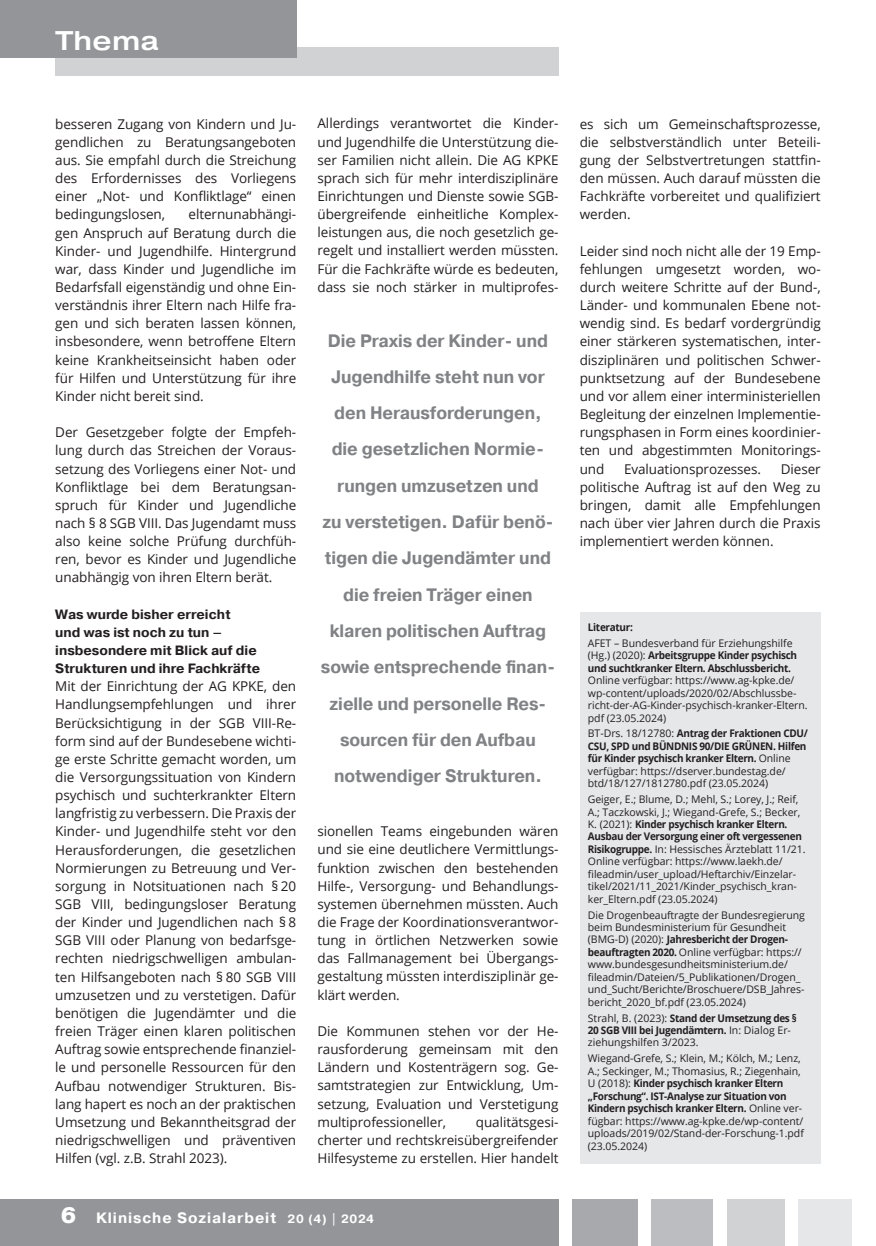
<style>
.page{position:relative;width:876px;height:1246px;background:#fff}
.page>*{position:absolute;margin:0;border:0;box-sizing:border-box;transform-origin:0 0}
.t1{font:500 27px "Pragmatica Ext";letter-spacing:.02em;color:#fff}
.t2{font:700 18px/36.3px "Pragmatica";letter-spacing:-.005em;color:#808285;text-align:center;scale:.95 1}
.t3{font:700 15px "Pragmatica";letter-spacing:.06em;color:#fff}
.t4{font:13.5px/18.1px "Open Sans";letter-spacing:-.005em;color:#231f20;text-align:justify}
.t5{font:700 13.5px/18.1px "Pragmatica";color:#231f20}
.t6{font:10.5px/12.5px "Open Sans";letter-spacing:-.005em;color:#231f20}
.t7{font:700 10.5px/12.5px "Open Sans";letter-spacing:-.03em;color:#231f20;scale:.95 1}
.s1{font-weight:900;font-size:22.5px}
.s2{font-size:12px}
.s3{font-weight:400}
.s4{font-weight:700}
</style>
<div class="page">
<div style="left:0;top:1200px;width:558px;height:46px;background:#939598"></div>
<div style="left:55px;top:47px;width:503px;height:29px;background:#d1d2d4"></div>
<div style="left:0;top:0;width:296px;height:58px;background:#939598"></div>
<div style="left:572px;top:1200px;width:66px;height:46px;background:#a8a9ad"></div>
<div style="left:651px;top:1200px;width:62px;height:46px;background:#bcbdc0"></div>
<div style="left:727px;top:1200px;width:57px;height:46px;background:#d1d2d4"></div>
<div style="left:798px;top:1200px;width:53px;height:46px;background:#e6e7e9"></div>
<div style="left:580px;top:612px;width:241px;height:551px;background:#e6e7e9"></div>
<h1 class="t1" style="left:55px;top:24px;width:105px">Thema</h1>
<p class="t4" style="left:55px;top:114px;width:242px">besseren Zugang von Kindern und Ju&shy;gendlichen zu Beratungsangeboten aus. Sie empfahl durch die Streichung des Erfordernisses des Vorliegens einer „Not- und Konfliktlage“ einen bedingungslosen,</p>
<p class="t4" style="left:55px;top:205px;width:243px;text-indent:133px">elternunabhängi&shy;gen Anspruch auf Beratung durch die Kinder- und Jugendhilfe. Hintergrund war, dass Kinder und Jugendliche im Bedarfsfall eigenständig und ohne Ein&shy;verständnis ihrer Eltern nach Hilfe fra&shy;gen und sich beraten lassen können, insbesondere, wenn betroffene Eltern keine Krankheitseinsicht haben oder für Hilfen und Unterstützung für ihre Kinder nicht bereit sind.</p>
<p class="t4" style="left:55px;top:423px;width:242px">Der Gesetzgeber folgte der Empfeh&shy;lung durch das Streichen der Voraus&shy;setzung des Vorliegens einer Not- und Konfliktlage bei dem Beratungsan&shy;spruch für Kinder und Jugendliche nach § 8 SGB VIII. Das Jugendamt muss also keine solche Prüfung durchfüh&shy;ren, bevor es Kinder und Jugendliche unabhängig von ihren Eltern berät.</p>
<p class="t5" style="left:55px;top:605px;width:206px">Was wurde bisher erreicht<br>und was ist noch zu tun – insbesondere mit Blick auf die<br>Strukturen und ihre Fachkräfte</p>
<p class="t4" style="left:55px;top:677px;width:243px">Mit der Einrichtung der AG KPKE, den Handlungsempfehlungen und ihrer Berücksichtigung in der SGB VIII-Re&shy;form sind auf der Bundesebene wichti&shy;ge erste Schritte gemacht worden, um die Versorgungssituation von Kindern psychisch und suchterkrankter Eltern langfristig zu verbessern. Die Praxis der Kinder- und Jugendhilfe steht vor den Herausforderungen, die gesetzlichen Normierungen zu Betreuung und Ver&shy;sorgung in Notsituationen nach § 20<br>SGB VIII, bedingungsloser Beratung der Kinder und Jugendlichen nach § 8<br>SGB VIII oder Planung von bedarfsge&shy;rechten niedrigschwelligen ambulan&shy;ten Hilfsangeboten nach § 80 SGB VIII umzusetzen und zu verstetigen. Dafür benötigen die Jugendämter und die freien Träger einen klaren politischen Auftrag sowie entsprechende finanziel&shy;le und personelle Ressourcen für den Aufbau notwendiger Strukturen. Bis&shy;lang hapert es noch an der praktischen Umsetzung und Bekanntheitsgrad der niedrigschwelligen und präventiven Hilfen (vgl. z.B. Strahl 2023).</p>
<p class="t4" style="left:317px;top:114px;width:242px">Allerdings verantwortet die Kinder&shy;und Jugendhilfe die Unterstützung die&shy;ser Familien nicht allein. Die AG KPKE sprach sich für mehr interdisziplinäre Einrichtungen und Dienste sowie SGB&shy;übergreifende einheitliche Komplex&shy;leistungen aus, die noch gesetzlich ge&shy;regelt und installiert werden müssten.<br>Für die Fachkräfte würde es bedeuten, dass sie noch stärker in multiprofes-</p>
<p class="t2" style="left:321px;top:322px;width:248px">Die Praxis der Kinder- und<br>Jugendhilfe steht nun vor den Herausforderungen, die gesetzlichen Normie&shy;rungen umzusetzen und<br>zu verstetigen. Dafür benö&shy;tigen die Jugendämter und die freien Träger einen klaren politischen Auftrag sowie entsprechende finan&shy;zielle und personelle Res&shy;sourcen für den Aufbau notwendiger Strukturen.</p>
<p class="t4" style="left:317px;top:822px;width:242px">sionellen Teams eingebunden wären und sie eine deutlichere Vermittlungs&shy;funktion zwischen den bestehenden Hilfe-, Versorgung- und Behandlungs&shy;systemen übernehmen müssten. Auch die Frage der Koordinationsverantwor&shy;tung in örtlichen Netzwerken sowie das Fallmanagement bei Übergangs&shy;gestaltung müssten interdisziplinär ge&shy;klärt werden.</p>
<p class="t4" style="left:317px;top:1021px;width:242px">Die Kommunen stehen vor der He&shy;rausforderung gemeinsam mit den Ländern und Kostenträgern sog. Ge&shy;samtstrategien zur Entwicklung, Um&shy;setzung, Evaluation und Verstetigung multiprofessioneller,</p>
<p class="t4" style="left:317px;top:1112px;width:242px;text-indent:158px">qualitätsgesi&shy;cherter und rechtskreisübergreifender Hilfesysteme zu erstellen. Hier handelt</p>
<p class="t3" style="left:60px;top:1208px;width:315px"><span class="s1">6</span> Klinische Sozialarbeit <span class="s2">20 (4) | 2024</span></p>
<p class="t4" style="left:580px;top:114px;width:242px">es sich um Gemeinschaftsprozesse, die selbstverständlich unter Beteili&shy;gung der Selbstvertretungen stattfin&shy;den müssen. Auch darauf müssten die Fachkräfte vorbereitet und qualifiziert werden.</p>
<p class="t4" style="left:580px;top:241px;width:242px">Leider sind noch nicht alle der 19 Emp&shy;fehlungen umgesetzt worden, wo&shy;durch weitere Schritte auf der Bund-, Länder- und kommunalen Ebene not&shy;wendig sind. Es bedarf vordergründig einer stärkeren systematischen, inter&shy;disziplinären und politischen Schwer&shy;punktsetzung auf der Bundesebene und vor allem einer interministeriellen Begleitung der einzelnen Implementie&shy;rungsphasen in Form eines koordinier&shy;ten und abgestimmten Monitorings&shy;und</p>
<p class="t4" style="left:624px;top:459px;width:139px">Evaluationsprozesses.</p>
<p class="t4" style="left:580px;top:459px;width:242px;text-indent:201px">Dieser politische Auftrag ist auf den Weg zu bringen, damit alle Empfehlungen nach über vier Jahren durch die Praxis implementiert werden können.</p>
<p class="t7" style="left:588px;top:621px;width:49px">Literatur:</p>
<p class="t7" style="left:588px;top:636px;width:222px"><span class="s3">AFET – Bundesverband für Erziehungshilfe (Hg.) (2020):</span> Arbeitsgruppe Kinder psychisch und suchtkranker Eltern. Abschlussbericht.</p>
<p class="t6" style="left:588px;top:674px;width:221px">Online verfügbar: https://www.ag-kpke.de/ wp-content/uploads/2020/02/Abschlussbe&shy;richt-der-AG-Kinder-psychisch-kranker-Eltern. pdf (23.05.2024)</p>
<p class="t6" style="left:588px;top:727px;width:222px">BT-Drs. 18/12780: <span class="s4">Antrag der Fraktionen CDU/ CSU, SPD und BÜNDNIS 90/DIE GRÜNEN. Hilfen für Kinder psychisch kranker Eltern.</span> Online verfügbar: https://dserver.bundestag.de/ btd/18/127/1812780.pdf (23.05.2024)</p>
<p class="t6" style="left:588px;top:793px;width:219px">Geiger, E.; Blume, D.; Mehl, S.; Lorey, J.; Reif, A.; Taczkowski, J.; Wiegand-Grefe, S.; Becker, K. (2021): <span class="s4">Kinder psychisch kranker Eltern.<br>Ausbau der Versorgung einer oft vergessenen Risikogruppe.</span> In: Hessisches Ärzteblatt 11/21.<br>Online verfügbar: https://www.laekh.de/ fileadmin/user_upload/Heftarchiv/Einzelar&shy;tikel/2021/11_2021/Kinder_psychisch_kran&shy;ker_Eltern.pdf (23.05.2024)</p>
<p class="t6" style="left:588px;top:908px;width:219px">Die Drogenbeauftragte der Bundesregierung beim Bundesministerium für Gesundheit (BMG-D) (2020): <span class="s4">Jahresbericht der Drogen&shy;beauftragten 2020.</span> Online verfügbar: https:// www.bundesgesundheitsministerium.de/ fileadmin/Dateien/5_Publikationen/Drogen_ und_Sucht/Berichte/Broschuere/DSB_Jahres&shy;bericht_2020_bf.pdf (23.05.2024)</p>
<p class="t6" style="left:588px;top:1011px;width:210px">Strahl, B. (2023): <span class="s4">Stand der Umsetzung des §<br>20 SGB VIII bei Jugendämtern.</span> In: Dialog Er&shy;ziehungshilfen 3/2023.</p>
<p class="t6" style="left:588px;top:1052px;width:217px">Wiegand-Grefe, S.; Klein, M.; Kölch, M.; Lenz, A.; Seckinger, M.; Thomasius, R.; Ziegenhain, U (2018): <span class="s4">Kinder psychisch kranker Eltern „Forschung“. IST-Analyse zur Situation von Kindern psychisch kranker Eltern.</span> Online ver&shy;fügbar: https://www.ag-kpke.de/wp-content/ uploads/2019/02/Stand-der-Forschung-1.pdf (23.05.2024)</p>
</div>
